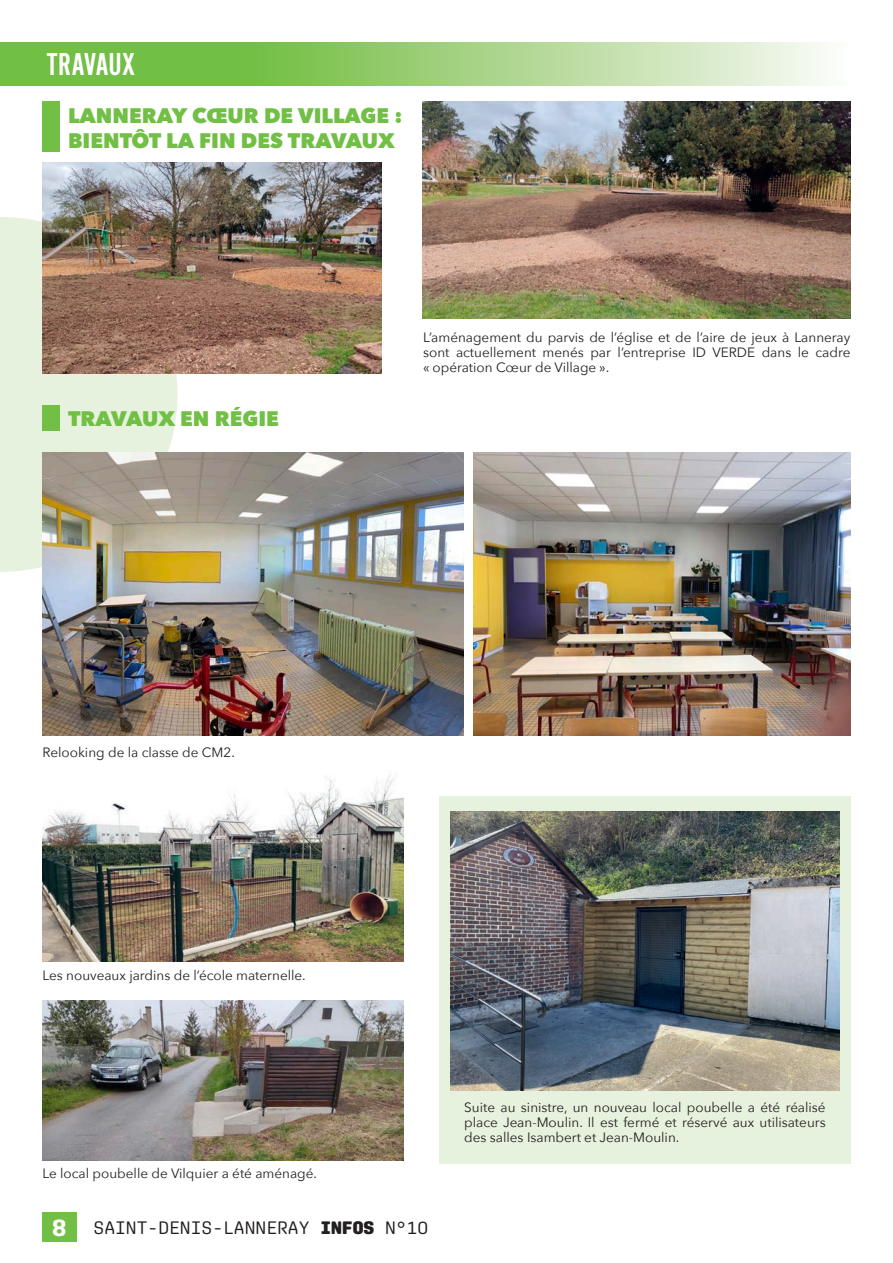
<style>
.page{position:relative;width:893px;height:1263px;background:#fff}
.page>*{position:absolute;margin:0;border:0;box-sizing:border-box;transform-origin:0 0}
.t1{font:33px "Alternate Got No 2 D";color:#fff}
.Folio{font:700 24px "Aglet Mono";color:#fff}
.t2{font:800 21px/25.5px "Avenir Next";color:#71bf44}
.Bas_de_page_gauche{font:18px "Aglet Mono";color:#231f20}
.Légendes_En_Images{font:13.5px/15px "Avenir Next";color:#231f20;text-align:justify}
.s1{font-weight:900}
</style>
<div class="page">
<div style="left:439px;top:796px;width:411px;height:368px;background:#e7f2de"></div>
<div style="left:0;top:217px;width:178px;height:355px;background:#e7f2de"></div>
<div style="left:43px;top:1212px;width:34px;height:30px;background:#71bf44"></div>
<svg style="left:0;top:43px;width:823px;height:42px;background:#9fd17e"></svg>
<div style="left:43px;top:405px;width:17px;height:26px;background:#71bf44"></div>
<div style="left:43px;top:102px;width:17px;height:50px;background:#71bf44"></div>
<img style="left:43px;top:162px;width:339px;height:212px">
<img style="left:43px;top:775px;width:361px;height:186px">
<img style="left:43px;top:1000px;width:361px;height:160px">
<img style="left:450px;top:811px;width:390px;height:280px">
<img style="left:422px;top:102px;width:428px;height:217px">
<img style="left:43px;top:453px;width:420px;height:283px">
<img style="left:473px;top:453px;width:377px;height:283px">
<p class="t1" style="left:47px;top:47px;width:90px">TRAVAUX</p>
<p class="t2" style="left:68px;top:102px;width:336px">LANNERAY CŒUR DE VILLAGE :<br>BIENTÔT LA FIN DES TRAVAUX</p>
<p class="t2" style="left:68px;top:406px;width:212px">TRAVAUX EN RÉGIE</p>
<p class="Légendes_En_Images" style="left:423px;top:329px;width:429px">L’aménagement du parvis de l’église et de l’aire de jeux à Lanneray sont actuellement menés par l’entreprise ID VERDE dans le cadre « opération Cœur de Village ».</p>
<p class="Légendes_En_Images" style="left:43px;top:744px;width:194px">Relooking de la classe de CM2.</p>
<p class="Légendes_En_Images" style="left:43px;top:967px;width:265px">Les nouveaux jardins de l’école maternelle.</p>
<p class="Légendes_En_Images" style="left:43px;top:1165px;width:276px">Le local poubelle de Vilquier a été aménagé.</p>
<p class="Légendes_En_Images" style="left:464px;top:1099px;width:363px">Suite au sinistre, un nouveau local poubelle a été réalisé place Jean-Moulin. Il est fermé et réservé aux utilisateurs des salles Isambert et Jean-Moulin.</p>
<p class="Folio" style="left:52px;top:1214px;width:16px">8</p>
<p class="Bas_de_page_gauche" style="left:94px;top:1217px;width:336px">SAINT-DENIS-LANNERAY <span class="s1">INFOS</span> N°10</p>
</div>
